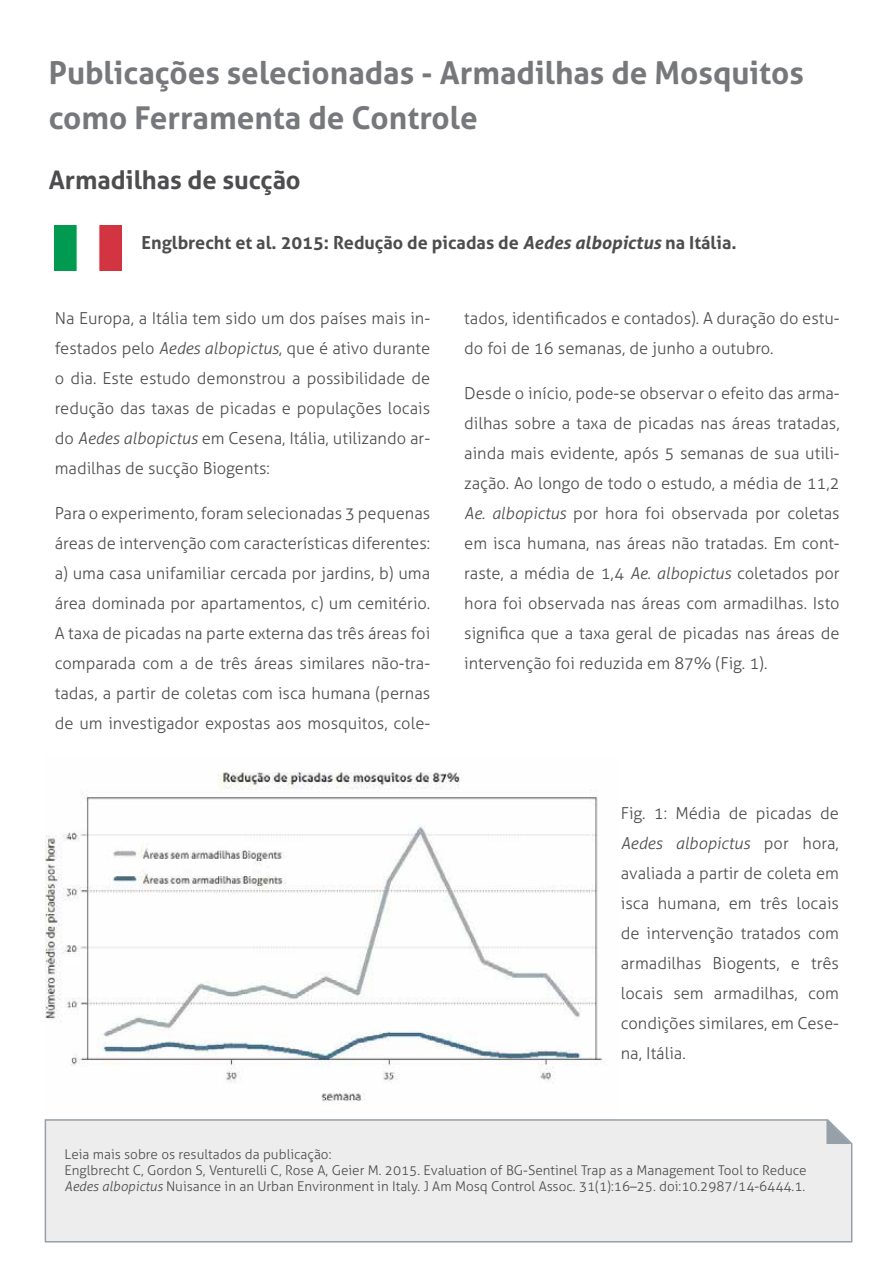
<style>
.page{position:relative;width:893px;height:1263px;background:#fff}
.page>*{position:absolute;margin:0;border:0;box-sizing:border-box;transform-origin:0 0}
.t1{font:700 31.5px/45px "Aller";color:#77787b}
.t2{font:700 25.5px "Aller";color:#4d4d4f}
.t3{font:700 18px "Aller";color:#4d4d4f}
.t4{font:300 16.5px/30px "Aller";color:#4d4d4f;text-align:justify}
.t5{font:300 13.5px/16.2px "Aller";color:#4d4d4f}
.s1{font-style:italic}
</style>
<div class="page">
<div style="left:44px;top:1119px;width:809px;height:124px;background:#ededee"></div>
<svg style="left:826px;top:1119px;width:25px;height:25px"></svg>
<img style="left:55px;top:226px;width:66px;height:44px">
<img style="left:46px;top:772px;width:559px;height:330px">
<h1 class="t1" style="left:49px;top:50px;width:757px">Publicações selecionadas - Armadilhas de Mosquitos como Ferramenta de Controle</h1>
<h2 class="t2" style="left:49px;top:164px;width:254px">Armadilhas de sucção</h2>
<p class="t3" style="left:142px;top:232px;width:597px">Englbrecht et al. 2015: Redução de picadas de <span class="s1">Aedes albopictus</span> na Itália.</p>
<p class="t4" style="left:55px;top:303px;width:377px">Na Europa, a Itália tem sido um dos países mais in&shy;festados pelo <span class="s1">Aedes albopictus</span>, que é ativo durante o dia. Este estudo demonstrou a possibilidade de redução das taxas de picadas e populações locais do <span class="s1">Aedes albopictus</span> em Cesena, Itália, utilizando ar&shy;madilhas de sucção Biogents:</p>
<p class="t4" style="left:55px;top:498px;width:377px">Para o experimento, foram selecionadas 3 pequenas áreas de intervenção com características diferentes: a) uma casa unifamiliar cercada por jardins, b) uma área dominada por apartamentos, c) um cemitério.<br>A taxa de picadas na parte externa das três áreas foi comparada com a de três áreas similares não-tra&shy;tadas, a partir de coletas com isca humana (pernas de um investigador expostas aos mosquitos, cole-</p>
<p class="t4" style="left:464px;top:303px;width:377px">tados, identificados e contados). A duração do estu&shy;do foi de 16 semanas, de junho a outubro.</p>
<p class="t4" style="left:464px;top:378px;width:377px">Desde o início, pode-se observar o efeito das arma&shy;dilhas sobre a taxa de picadas nas áreas tratadas, ainda mais evidente, após 5 semanas de sua utili&shy;zação. Ao longo de todo o estudo, a média de 11,2<br><span class="s1">Ae. albopictus</span> por hora foi observada por coletas em isca humana, nas áreas não tratadas. Em cont&shy;raste, a média de 1,4 <span class="s1">Ae. albopictus</span> coletados por hora foi observada nas áreas com armadilhas. Isto significa que a taxa geral de picadas nas áreas de intervenção foi reduzida em 87% (Fig. 1).</p>
<p class="t4" style="left:621px;top:798px;width:220px">Fig. 1: Média de picadas de <span class="s1">Aedes albopictus</span> por hora, avaliada a partir de coleta em isca humana, em três locais de intervenção tratados com armadilhas Biogents, e três locais sem armadilhas, com condições similares, em Cese&shy;na, Itália.</p>
<p class="t5" style="left:65px;top:1146px;width:744px">Leia mais sobre os resultados da publicação:<br>Englbrecht C, Gordon S, Venturelli C, Rose A, Geier M. 2015. Evaluation of BG-Sentinel Trap as a Management Tool to Reduce<br><span class="s1">Aedes albopictus</span> Nuisance in an Urban Environment in Italy. J Am Mosq Control Assoc. 31(1):16–25. doi:10.2987/14-6444.1.</p>
</div>
